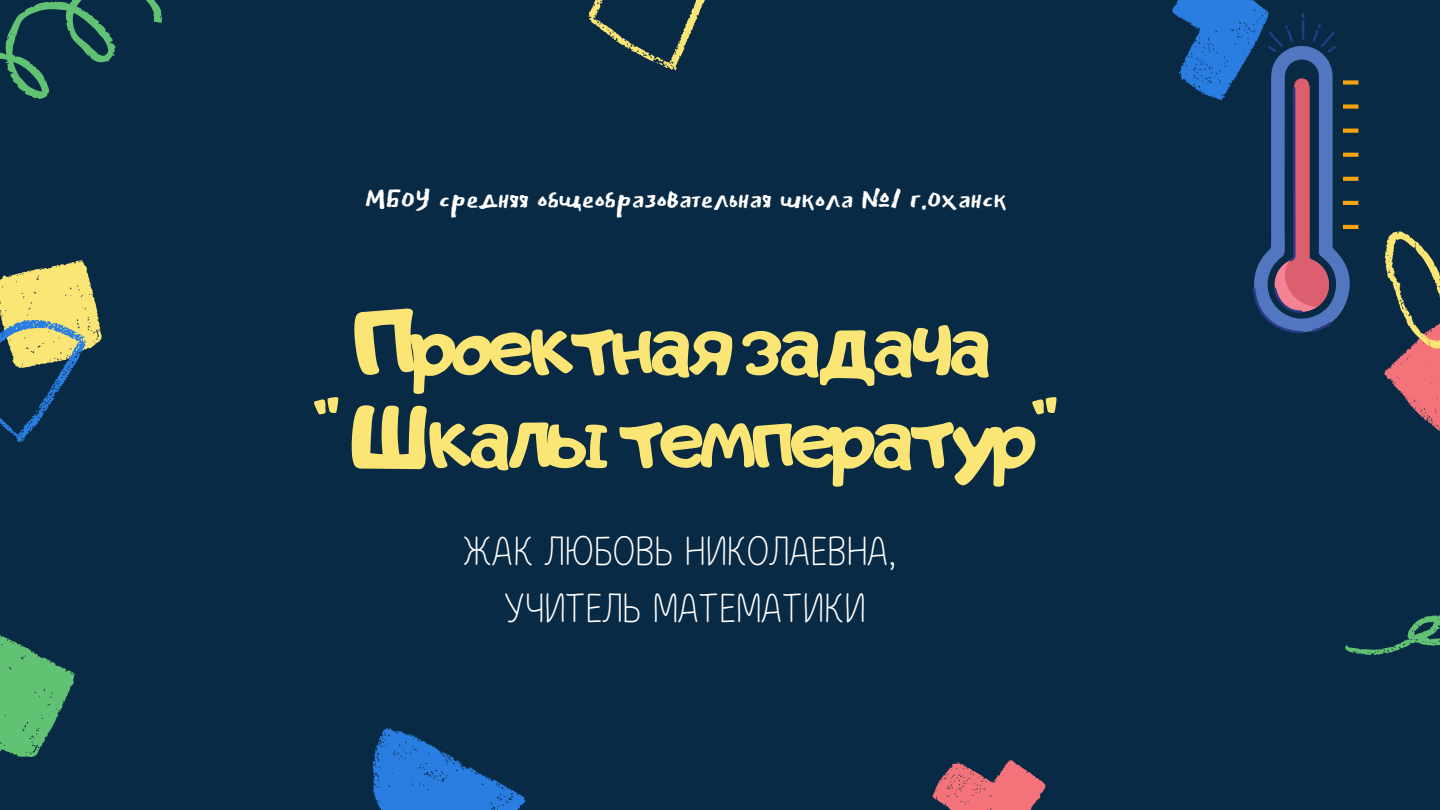
<style>
.page{position:relative;width:1440px;height:810px;background:#082a44}
.page>*{position:absolute;margin:0;border:0;box-sizing:border-box;transform-origin:0 0}
.t1{font:103.4px "Adigiana Extreme";letter-spacing:-.04em;color:#fbe675}
.t2{font:40.5px "East Sea Dokdo Cyrillic";color:#fff}
.t3{font:40.5px "Xarrovv";letter-spacing:-.02em;color:#fff}
</style>
<div class="page">
<svg style="left:0;top:260px;width:102px;height:183px"></svg>
<svg style="left:0;top:0;width:162px;height:99px"></svg>
<svg style="left:0;top:635px;width:75px;height:122px"></svg>
<svg style="left:932px;top:760px;width:114px;height:50px"></svg>
<svg style="left:1345px;top:615px;width:95px;height:40px"></svg>
<svg style="left:372px;top:728px;width:154px;height:82px"></svg>
<svg style="left:1384px;top:231px;width:56px;height:200px"></svg>
<svg style="left:588px;top:0;width:117px;height:71px"></svg>
<div style="left:1343px;top:104px;width:15px;height:5px;background:#f8a30e"></div>
<svg style="left:1353px;top:129px;width:5px;height:4px"></svg>
<div style="left:1343px;top:80px;width:15px;height:5px;background:#f8a30e"></div>
<svg style="left:1353px;top:153px;width:5px;height:4px"></svg>
<svg style="left:1353px;top:177px;width:5px;height:4px"></svg>
<hr style="left:1343px;top:225px;width:15px;height:4px;background:#f8a30e">
<svg style="left:1353px;top:201px;width:5px;height:4px"></svg>
<svg style="left:1172px;top:0;width:181px;height:334px"></svg>
<p class="t2" style="left:365px;top:178px;width:643px">МБОУ средняя общеобразовательная школа №1 г.Оханск</p>
<p class="t1" style="left:354px;top:274px;width:640px">Проектнаязадача</p>
<p class="t1" style="left:314px;top:367px;width:745px">"Шкалытемператур"</p>
<p class="t3" style="left:464px;top:521px;width:434px">ЖАК ЛЮБОВЬ НИКОЛАЕВНА,</p>
<p class="t3" style="left:505px;top:578px;width:363px">УЧИТЕЛЬ МАТЕМАТИКИ</p>
</div>
